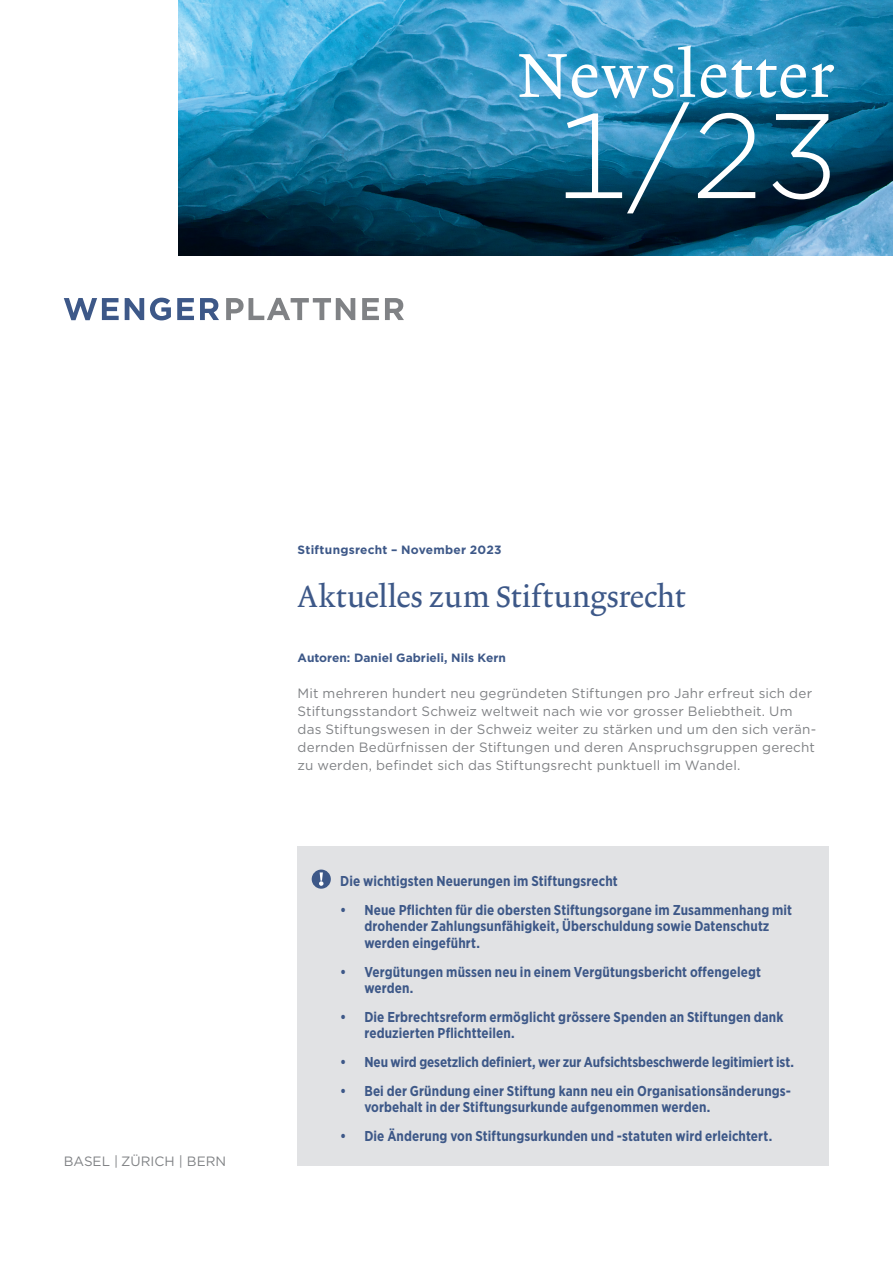
<style>
.page{position:relative;width:893px;height:1263px;background:#fff}
.page>*{position:absolute;margin:0;border:0;box-sizing:border-box;transform-origin:0 0}
.t1{font:300 120px "Gotham";color:#fff}
.t2{font:63px "Lexicon No 2 Roman A";letter-spacing:.02em;color:#fff}
.t3{font:30px "Lexicon No 2 Roman A";color:#3d5888}
.t4{font:700 14.25px/16.2px "Gotham Narrow";letter-spacing:.01em;color:#3d5888;scale:.94 1}
.t5{font:700 14.25px "Gotham Narrow";letter-spacing:-.01em;color:#3d5888;scale:.94 1}
.t6{font:13.5px/18px "Gotham";letter-spacing:.01em;color:#808285}
.t7{font:700 12px "Gotham";color:#3d5888}
.t8{font:700 12px "Gotham";letter-spacing:.02em;color:#3d5888}
</style>
<div class="page">
<div style="left:298px;top:846px;width:531px;height:320px;background:#e1e2e4"></div>
<div style="left:312px;top:869px;width:19px;height:20px;background:#3d5888;border-radius:50%"></div>
<svg style="left:319px;top:872px;width:4px;height:14px"></svg>
<img style="left:179px;top:0;width:714px;height:255px">
<svg style="left:64px;top:298px;width:55px;height:22px"></svg>
<svg style="left:125px;top:298px;width:19px;height:22px"></svg>
<svg style="left:150px;top:298px;width:21px;height:22px"></svg>
<svg style="left:177px;top:298px;width:17px;height:22px"></svg>
<svg style="left:200px;top:298px;width:19px;height:22px"></svg>
<svg style="left:226px;top:298px;width:129px;height:22px"></svg>
<svg style="left:362px;top:298px;width:17px;height:22px"></svg>
<svg style="left:385px;top:298px;width:19px;height:22px"></svg>
<h2 class="t2" style="left:518px;top:39px;width:318px">Newsletter</h2>
<h1 class="t1" style="left:555px;top:80px;width:285px">1/23</h1>
<p class="t6" style="left:64px;top:1152px;width:164px">BASEL | ZÜRICH | BERN</p>
<p class="t8" style="left:298px;top:542px;width:205px">Stiftungsrecht – November 2023</p>
<h3 class="t3" style="left:298px;top:579px;width:389px">Aktuelles zum Stiftungsrecht</h3>
<p class="t7" style="left:298px;top:650px;width:210px">Autoren: Daniel Gabrieli, Nils Kern</p>
<p class="t6" style="left:298px;top:684px;width:520px">Mit mehreren hundert neu gegründeten Stiftungen pro Jahr erfreut sich der Stiftungsstandort Schweiz weltweit nach wie vor grosser Beliebtheit. Um das Stiftungswesen in der Schweiz weiter zu stärken und um den sich verän&shy;dernden Bedürfnissen der Stiftungen und deren Anspruchsgruppen gerecht zu werden, befindet sich das Stiftungsrecht punktuell im Wandel.</p>
<p class="t4" style="left:340px;top:873px;width:297px">Die wichtigsten Neuerungen im Stiftungsrecht</p>
<p class="t4" style="left:364px;top:902px;width:456px;text-indent:-24px">• Neue Pflichten für die obersten Stiftungsorgane im Zusammenhang mit drohender Zahlungsunfähigkeit, Überschuldung sowie Datenschutz werden eingeführt.</p>
<p class="t4" style="left:364px;top:963px;width:423px;text-indent:-24px">• Vergütungen müssen neu in einem Vergütungsbericht offengelegt werden.</p>
<p class="t4" style="left:364px;top:1008px;width:447px;text-indent:-24px">• Die Erbrechtsreform ermöglicht grössere Spenden an Stiftungen dank reduzierten Pflichtteilen.</p>
<p class="t5" style="left:340px;top:1053px;width:484px">• Neu wird gesetzlich definiert, wer zur Aufsichtsbeschwerde legitimiert ist.</p>
<p class="t4" style="left:364px;top:1083px;width:455px;text-indent:-24px">• Bei der Gründung einer Stiftung kann neu ein Organisationsänderungs&shy;vorbehalt in der Stiftungsurkunde aufgenommen werden.</p>
<p class="t4" style="left:340px;top:1128px;width:461px">• Die Änderung von Stiftungsurkunden und -statuten wird erleichtert.</p>
</div>
